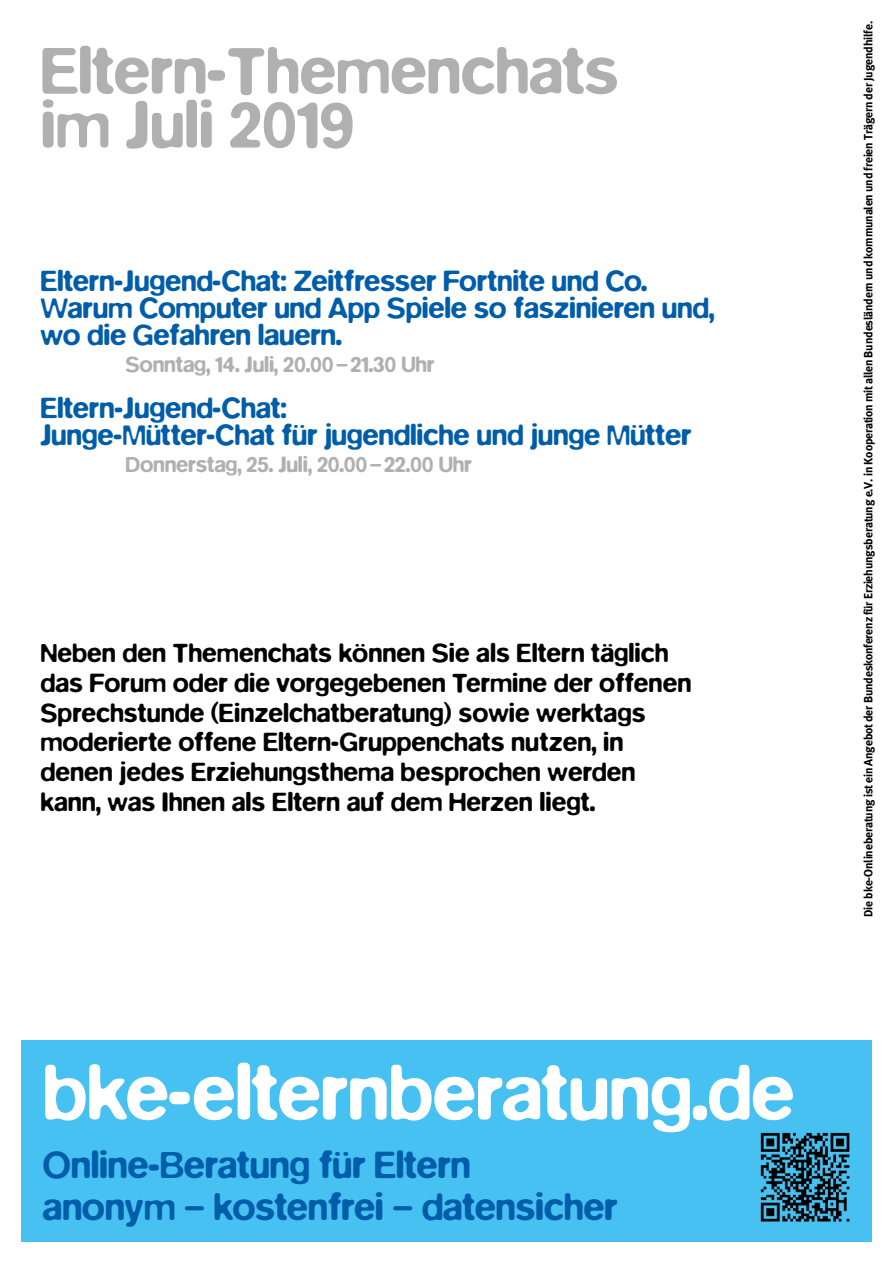
<style>
.page{position:relative;width:893px;height:1263px;background:#fff}
.page>*{position:absolute;margin:0;border:0;box-sizing:border-box;transform-origin:0 0}
.t1{font:500 80.25px "Blur";letter-spacing:-.01em;color:#fff}
.t2{font:500 67.5px/54px "Blur";letter-spacing:-.01em;color:#b0b0b0}
.t3{font:500 39px/42.9px "Blur";letter-spacing:-.01em;color:#005da9}
.t4{font:500 30px/27px "Blur";letter-spacing:-.01em;color:#005da9}
.t5{font:500 27px/29.7px "Blur";color:#000}
.t6{font:500 22.5px "Blur";letter-spacing:-.01em;color:#b0b0b0}
.t7{font:700 12px "Meta";letter-spacing:-.01em;color:#000}
</style>
<div class="page">
<div style="left:21px;top:1040px;width:851px;height:202px;background:#47c1f1"></div>
<h2 class="t2" style="left:40px;top:44px;width:580px">Eltern-Themenchats im Juli 2019</h2>
<p class="t4" style="left:40px;top:268px;width:676px">Eltern-Jugend-Chat: Zeitfresser Fortnite und Co.<br>Warum Computer und App Spiele so faszinieren und, wo die Gefahren lauern.</p>
<p class="t6" style="left:125px;top:351px;width:311px">Sonntag, 14. Juli, 20.00–21.30 Uhr</p>
<p class="t4" style="left:40px;top:395px;width:653px">Eltern-Jugend-Chat:<br>Junge-Mütter-Chat für jugendliche und junge Mütter</p>
<p class="t6" style="left:125px;top:451px;width:348px">Donnerstag, 25. Juli, 20.00–22.00 Uhr</p>
<p class="t5" style="left:40px;top:638px;width:652px">Neben den Themenchats können Sie als Eltern täglich das Forum oder die vorgegebenen Termine der offenen Sprechstunde (Einzelchatberatung) sowie werktags moderierte offene Eltern-Gruppenchats nutzen, in denen jedes Erziehungsthema besprochen werden kann, was Ihnen als Eltern auf dem Herzen liegt.</p>
<p class="t7" style="left:861px;top:917px;width:897px;rotate:-90deg">Die bke-Onlineberatung ist ein Angebot der Bundeskonferenz für Erziehungsberatung e.V. in Kooperation mit allen Bundesländern und kommunalen und freien Trägern der Jugendhilfe.</p>
<h1 class="t1" style="left:192px;top:1046px;width:638px">juge dberatung.de</h1>
<h3 class="t3" style="left:43px;top:1143px;width:577px">Online-Beratung für Eltern<br>anonym – kostenfrei – datensicher</h3>
<h1 class="t1" style="left:43px;top:1046px;width:754px">bke-elternberatung.de</h1>
</div>
